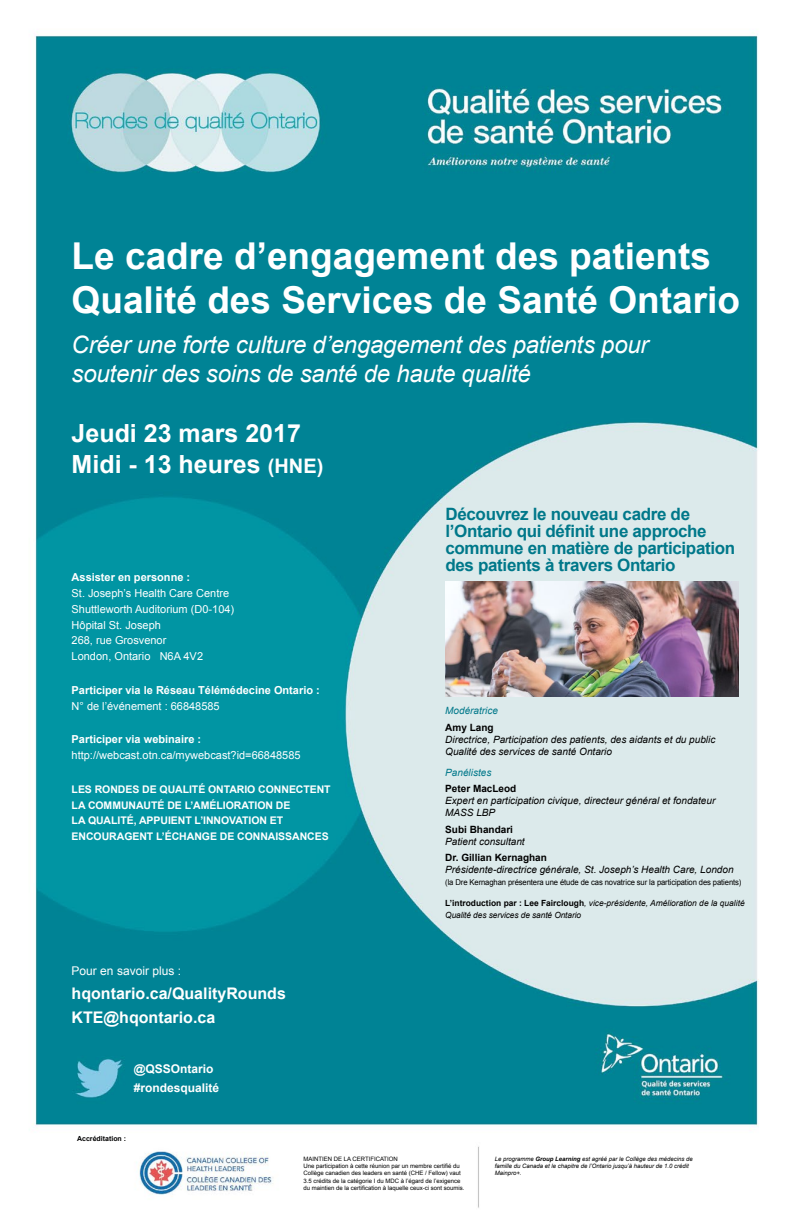
<style>
.page{position:relative;width:792px;height:1224px;background:#fff}
.page>*{position:absolute;margin:0;border:0;box-sizing:border-box;transform-origin:0 0}
.t1{font:700 37px/44px "Arial";color:#fff}
.t2{font:700 25px/31.2px "Arial";color:#fff}
.t3{font:italic 24px/28.8px "Arial";letter-spacing:-.01em;color:#fff}
.t4{font:700 17px/17px "Arial";letter-spacing:-.02em;color:#00788a}
.t5{font:700 16px/23.8px "Arial";color:#fff}
.t6{font:700 12px "Arial";color:#fff}
.t7{font:12px "Arial";color:#fff}
.t8{font:11px/15.8px "Arial";color:#fff}
.t9{font:700 11px/15.8px "Arial";color:#fff}
.t10{font:700 10.5px/15.8px "Arial";letter-spacing:-.005em;color:#fff}
.t11{font:italic 10px/12px "Arial";color:#000}
.t12{font:italic 10px "Arial";color:#00788a}
.t13{font:italic 8.5px/12px "Arial";color:#000}
.t14{font:8px "Arial";letter-spacing:-.015em;color:#000;scale:.96 1}
.t15{font:700 7px "Arial";color:#000}
.t16{font:6px/7.2px "Arial";color:#000}
.t17{font:italic 6px/7.2px "Arial";color:#000}
.s1{font-size:20px}
.s2{font-weight:700}
.s3{font-weight:400}
.s4{font-weight:700;font-style:normal}
</style>
<div class="page">
<img style="left:35px;top:35px;width:724px;height:1173px">
<img style="left:446px;top:581px;width:293px;height:116px">
<p class="t1" style="left:72px;top:235px;width:670px">Le cadre d’engagement des patients<br>Qualité des Services de Santé Ontario</p>
<p class="t3" style="left:72px;top:331px;width:578px">Créer une forte culture d’engagement des patients pour soutenir des soins de santé de haute qualité</p>
<p class="t2" style="left:72px;top:418px;width:253px">Jeudi 23 mars 2017<br>Midi - 13 heures <span class="s1">(HNE)</span></p>
<p class="t8" style="left:72px;top:570px;width:164px"><span class="s2">Assister en personne :<br></span>St. Joseph’s Health Care Centre<br>Shuttleworth Auditorium (D0-104)<br>Hôpital St. Joseph<br>268, rue Grosvenor<br>London, Ontario N6A 4V2</p>
<p class="t9" style="left:72px;top:682px;width:250px">Participer via le Réseau Télémédecine Ontario :<br><span class="s3">N° de l’événement : 66848585</span></p>
<p class="t8" style="left:72px;top:732px;width:230px"><span class="s2">Participer via webinaire : </span>http://webcast.otn.ca/mywebcast?id=66848585</p>
<p class="t10" style="left:72px;top:781px;width:261px">LES RONDES DE QUALITÉ ONTARIO CONNECTENT LA COMMUNAUTÉ DE L’AMÉLIORATION DE<br>LA QUALITÉ, APPUIENT L’INNOVATION ET ENCOURAGENT L’ÉCHANGE DE CONNAISSANCES</p>
<p class="t7" style="left:72px;top:963px;width:111px">Pour en savoir plus :</p>
<p class="t5" style="left:72px;top:982px;width:216px">hqontario.ca/QualityRounds<br>KTE@hqontario.ca</p>
<p class="t6" style="left:134px;top:1061px;width:81px">@QSSOntario</p>
<p class="t6" style="left:134px;top:1080px;width:87px">#rondesqualité</p>
<p class="t15" style="left:77px;top:1134px;width:51px">Accréditation :</p>
<p class="t4" style="left:446px;top:506px;width:291px">Découvrez le nouveau cadre de l’Ontario qui définit une approche commune en matière de participation des patients à travers Ontario</p>
<p class="t12" style="left:445px;top:704px;width:54px">Modératrice</p>
<p class="t11" style="left:445px;top:722px;width:272px"><span class="s4">Amy Lang<br></span>Directrice, Participation des patients, des aidants et du public<br>Qualité des services de santé Ontario</p>
<p class="t12" style="left:445px;top:766px;width:48px">Panélistes</p>
<p class="t11" style="left:445px;top:783px;width:272px"><span class="s4">Peter MacLeod<br></span>Expert en participation civique, directeur général et fondateur<br>MASS LBP</p>
<p class="t11" style="left:445px;top:824px;width:81px"><span class="s4">Subi Bhandari<br></span>Patient consultant</p>
<p class="t11" style="left:445px;top:852px;width:290px"><span class="s4">Dr. Gillian Kernaghan<br></span>Présidente-directrice générale, St. Joseph’s Health Care, London</p>
<p class="t14" style="left:445px;top:877px;width:310px">(la Dre Kernaghan présentera une étude de cas novatrice sur la participation des patients)</p>
<p class="t13" style="left:445px;top:898px;width:301px"><span class="s4">L’introduction par : Lee Fairclough</span>, vice-présidente, Amélioration de la qualité<br>Qualité des services de santé Ontario</p>
<p class="t16" style="left:303px;top:1155px;width:163px">MAINTIEN DE LA CERTIFICATION<br>Une participation à cette réunion par un membre certifié du Collège canadien des leaders en santé (CHE / Fellow) vaut 3.5 crédits de la catégorie I du MDC à l’égard de l’exigence du maintien de la certification à laquelle ceux-ci sont soumis.</p>
<p class="t17" style="left:495px;top:1155px;width:200px">Le programme <span class="s2">Group Learning</span> est agréé par le Collège des médecins de famille du Canada et le chapitre de l’Ontario jusqu’à hauteur de 1.0 crédit<br>Mainpro+.</p>
</div>
